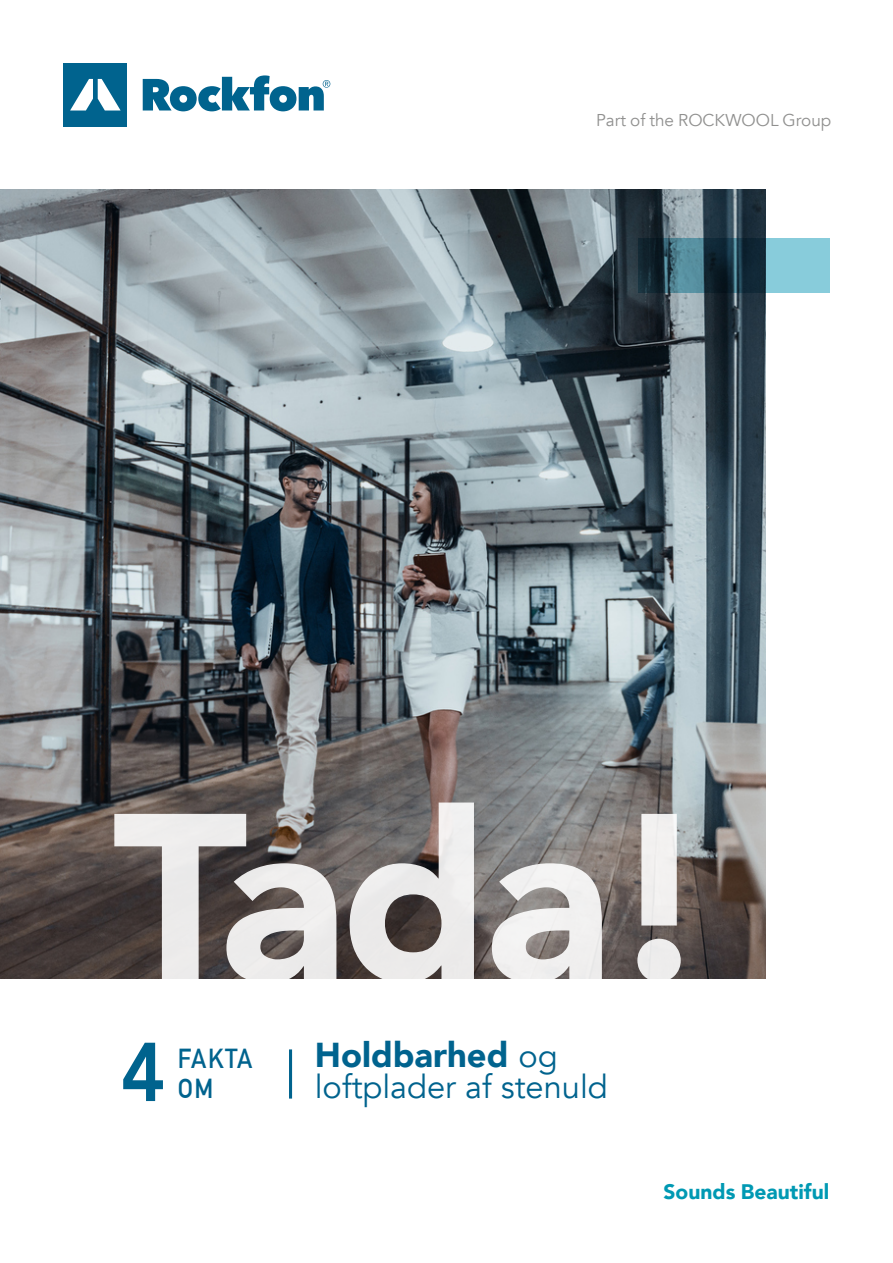
<style>
.page{position:relative;width:893px;height:1263px;background:#fff}
.page>*{position:absolute;margin:0;border:0;box-sizing:border-box;transform-origin:0 0}
.t1{font:900 235.5px "Avenir";color:#fff}
.t2{font:800 82.35px "Avenir";color:#00638e;scale:.92 1}
.t3{font:900 34.5px "Avenir";color:#00638e}
.t4{font:32.7px "Avenir";color:#00638e}
.t5{font:700 26.85px/30px "DIN Alternate";letter-spacing:.06em;color:#00638e;scale:.93 1}
.t6{font:900 21px "Avenir";color:#0099b3}
.t7{font:17.1px "Avenir";color:#90908f}
.s1{font-weight:400;font-size:32.7px}
</style>
<div class="page">
<div style="left:64px;top:63px;width:63px;height:63px;background:#00638e"></div>
<svg style="left:70px;top:79px;width:51px;height:31px"></svg>
<svg style="left:143px;top:75px;width:187px;height:36px"></svg>
<img style="left:0;top:189px;width:765px;height:789px">
<svg style="left:638px;top:238px;width:191px;height:55px;background:#46717f"></svg>
<hr style="left:289px;top:1049px;width:3px;height:49px;background:#00638e">
<p class="t7" style="left:596px;top:110px;width:237px">Part of the ROCKWOOL Group</p>
<h1 class="t1" style="left:113px;top:697px;width:600px">Tada!</h1>
<h2 class="t2" style="left:121px;top:1008px;width:50px">4</h2>
<h3 class="t5" style="left:178px;top:1042px;width:82px">FAKTA<br>OM</h3>
<h3 class="t3" style="left:315px;top:1026px;width:245px">Holdbarhed <span class="s1">og</span></h3>
<h3 class="t4" style="left:315px;top:1067px;width:295px">loftplader af stenuld</h3>
<p class="t6" style="left:664px;top:1174px;width:167px">Sounds Beautiful</p>
</div>
